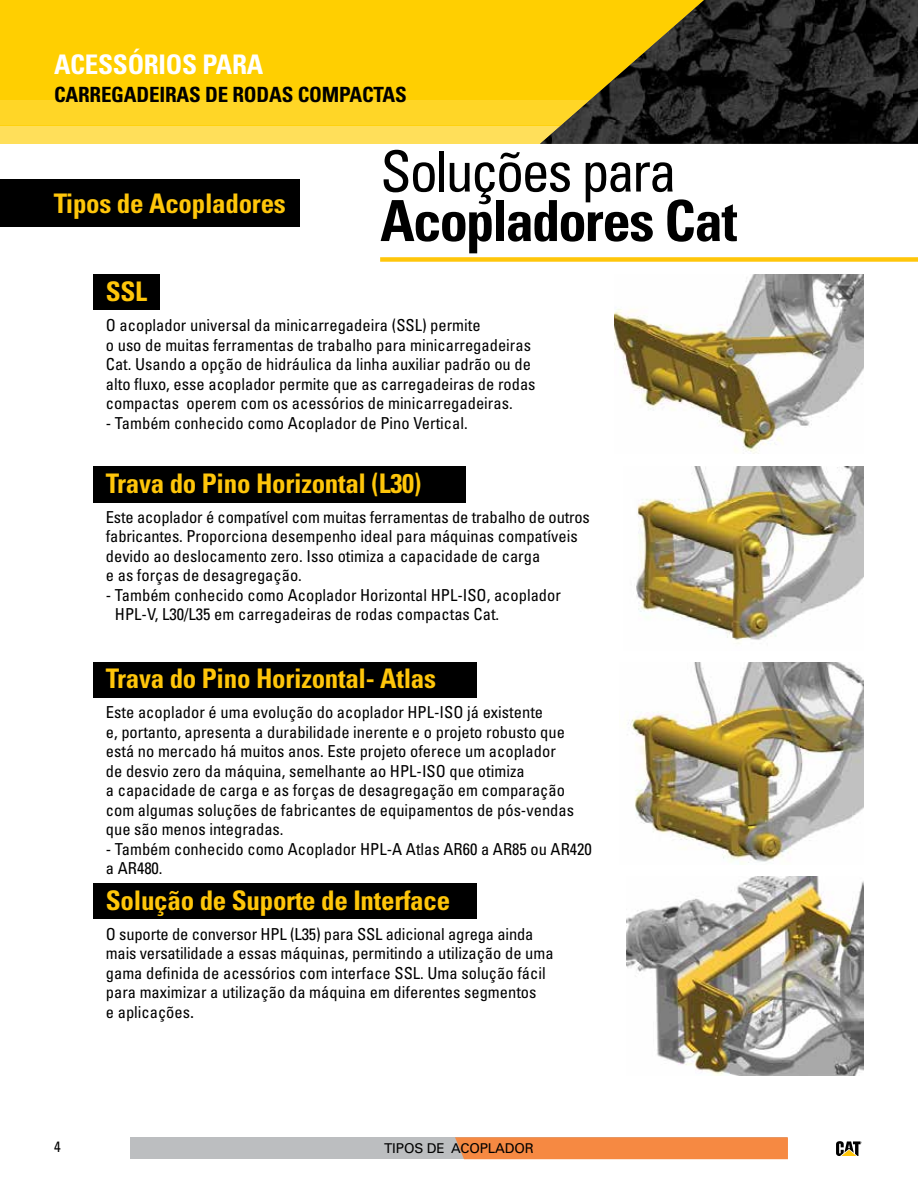
<style>
.page{position:relative;width:918px;height:1188px;background:#fff}
.page>*{position:absolute;margin:0;border:0;box-sizing:border-box;transform-origin:0 0}
.BodyCopy{font:700 condensed 56.7px/49.5px "Univers LT Std";letter-spacing:-.035em;color:#000}
.BodyCopy-2{font:700 condensed 27px "Univers LT Std";letter-spacing:-.01em;color:#ffc60a}
.t1{font:700 condensed 27px "Univers LT Std";letter-spacing:-.01em;color:#fff}
.t2{font:700 condensed 21px "Univers LT Std";letter-spacing:-.01em;color:#000}
.BodyCopy-3{font:condensed 16.5px/19.5px "Univers LT Std";color:#000}
.t3{font:condensed 15px "Univers LT Std";color:#000}
.Page_Title{font:13.5px "Univers LT Std";letter-spacing:-.01em;color:#000}
.s1{font-weight:400}
.s2{font-size:18px}
</style>
<div class="page">
<div style="left:131px;top:1137px;width:656px;height:22px;background:#bcbec0"></div>
<div style="left:455px;top:1137px;width:333px;height:22px;background:#f68942"></div>
<img style="left:636px;top:466px;width:228px;height:178px">
<div style="left:93px;top:466px;width:373px;height:37px;background:#000"></div>
<div style="left:0;top:179px;width:300px;height:48px;background:#000"></div>
<img style="left:615px;top:274px;width:249px;height:180px">
<div style="left:93px;top:274px;width:67px;height:35px;background:#000"></div>
<img style="left:628px;top:662px;width:236px;height:203px">
<div style="left:93px;top:662px;width:383px;height:35px;background:#000"></div>
<div style="left:380px;top:257px;width:538px;height:5px;background:#ffc60a"></div>
<img style="left:626px;top:877px;width:238px;height:198px">
<div style="left:93px;top:883px;width:383px;height:36px;background:#000"></div>
<div style="left:0;top:0;width:891px;height:99px;background:#ffcf01"></div>
<div style="left:0;top:99px;width:891px;height:26px;background:#ffd627"></div>
<div style="left:0;top:125px;width:891px;height:19px;background:#ffdf5a"></div>
<img style="left:540px;top:0;width:377px;height:144px">
<svg style="left:917px;top:0;width:1px;height:144px"></svg>
<svg style="left:836px;top:1141px;width:25px;height:15px"></svg>
<h2 class="t1" style="left:54px;top:47px;width:211px">ACESSÓRIOS PARA</h2>
<p class="t2" style="left:54px;top:81px;width:354px">CARREGADEIRAS DE RODAS COMPACTAS</p>
<p class="BodyCopy-2" style="left:54px;top:187px;width:233px">Tipos de Acopladores</p>
<p class="BodyCopy" style="left:380px;top:146px;width:359px"><span class="s1">Soluções para<br></span>Acopladores Cat</p>
<p class="BodyCopy-2" style="left:106px;top:275px;width:43px">SSL</p>
<p class="BodyCopy-3" style="left:106px;top:315px;width:431px">O acoplador universal da minicarregadeira (SSL) permite<br>o uso de muitas ferramentas de trabalho para minicarregadeiras Cat. Usando a opção de hidráulica da linha auxiliar padrão ou de alto fluxo, esse acoplador permite que as carregadeiras de rodas compactas operem com os acessórios de minicarregadeiras.</p>
<p class="BodyCopy-3" style="left:106px;top:413px;width:363px">- Também conhecido como Acoplador de Pino Vertical.</p>
<p class="BodyCopy-2" style="left:106px;top:466px;width:317px">Trava do Pino Horizontal (L30)</p>
<p class="BodyCopy-3" style="left:106px;top:507px;width:486px">Este acoplador é compatível com muitas ferramentas de trabalho de outros fabricantes. Proporciona desempenho ideal para máquinas compatíveis devido ao deslocamento zero. Isso otimiza a capacidade de carga<br>e as forças de desagregação.</p>
<p class="BodyCopy-3" style="left:115px;top:585px;width:447px;text-indent:-9px">- Também conhecido como Acoplador Horizontal HPL-ISO, acoplador<br>HPL-V, L30/L35 em carregadeiras de rodas compactas Cat.</p>
<p class="BodyCopy-2" style="left:106px;top:662px;width:332px">Trava do Pino Horizontal- Atlas</p>
<p class="BodyCopy-3" style="left:106px;top:702px;width:470px">Este acoplador é uma evolução do acoplador HPL-ISO já existente<br>e, portanto, apresenta a durabilidade inerente e o projeto robusto que está no mercado há muitos anos. Este projeto oferece um acoplador de desvio zero da máquina, semelhante ao HPL-ISO que otimiza<br>a capacidade de carga e as forças de desagregação em comparação com algumas soluções de fabricantes de equipamentos de pós-vendas que são menos integradas.</p>
<p class="BodyCopy-3" style="left:106px;top:839px;width:488px">- Também conhecido como Acoplador HPL-A Atlas AR60 a AR85 ou AR420 a AR480.</p>
<p class="BodyCopy-2" style="left:106px;top:883px;width:346px">Solução de Suporte de Interface</p>
<p class="BodyCopy-3" style="left:106px;top:924px;width:449px">O suporte de conversor HPL (L35) para SSL adicional agrega ainda mais versatilidade a essas máquinas, permitindo a utilização de uma gama definida de acessórios com interface SSL. Uma solução fácil para maximizar a utilização da máquina em diferentes segmentos<br>e aplicações<span class="s2">.</span></p>
<p class="t3" style="left:54px;top:1137px;width:8px">4</p>
<p class="Page_Title" style="left:384px;top:1140px;width:151px">TIPOS DE ACOPLADOR</p>
</div>
